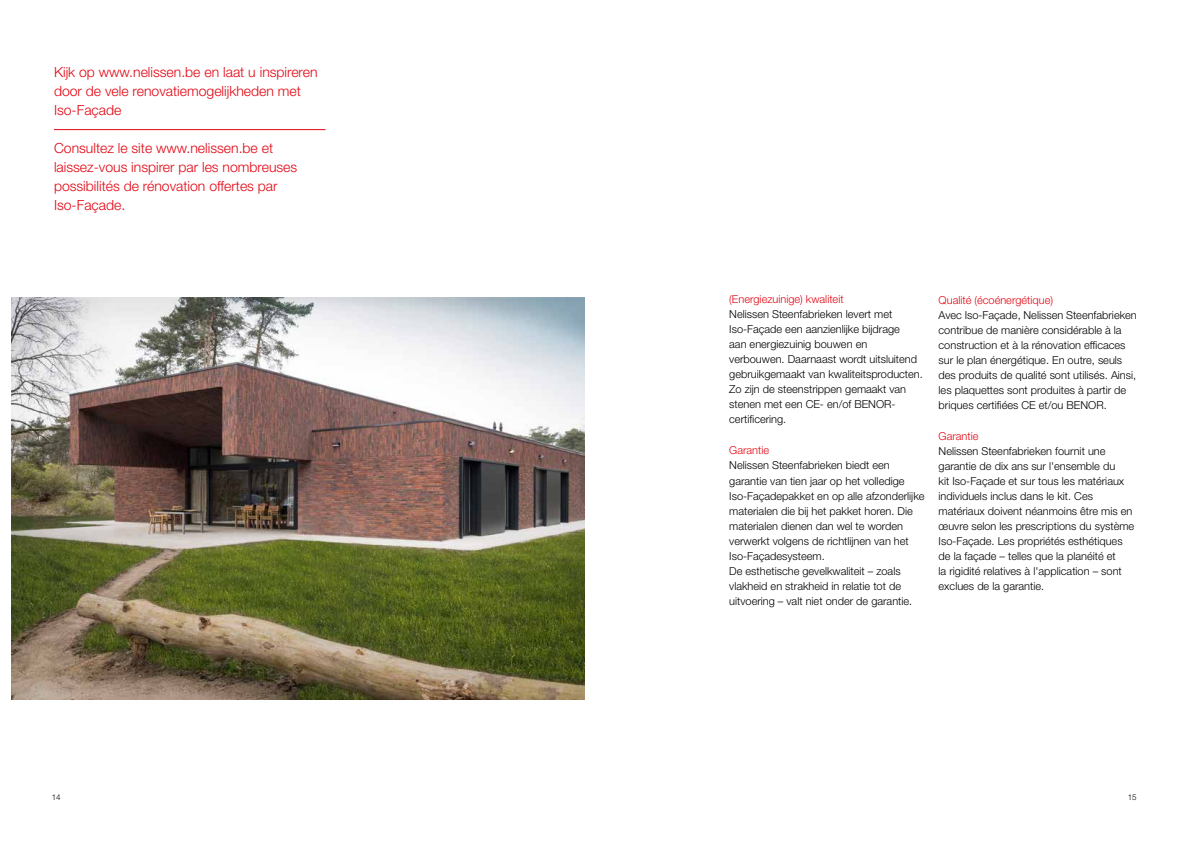
<style>
.page{position:relative;width:1191px;height:842px;background:#fff}
.page>*{position:absolute;margin:0;border:0;box-sizing:border-box;transform-origin:0 0}
.t1{font:300 14px/19px "Helvetica Neue LT Pro";color:#e30613}
.t2{font:300 11px/15px "Helvetica Neue LT Pro";color:#000}
.t3{font:300 11px "Helvetica Neue LT Pro";color:#e30613}
.t4{font:300 8px "Helvetica Neue LT Pro";color:#000}
</style>
<div class="page">
<hr style="left:54px;top:129px;width:271px;height:1px;background:#e30613">
<img style="left:11px;top:297px;width:573px;height:402px">
<p class="t1" style="left:54px;top:62px;width:265px">Kijk op www.nelissen.be en laat u inspireren door de vele renovatiemogelijkheden met<br>Iso-Façade</p>
<p class="t1" style="left:54px;top:138px;width:245px">Consultez le site www.nelissen.be et laissez-vous inspirer par les nombreuses possibilités de rénovation offertes par Iso-Façade.</p>
<p class="t3" style="left:729px;top:293px;width:116px">(Energiezuinige) kwaliteit</p>
<p class="t2" style="left:729px;top:307px;width:195px">Nelissen Steenfabrieken levert met Iso-Façade een aanzienlijke bijdrage<br>aan energiezuinig bouwen en verbouwen. Daarnaast wordt uitsluitend gebruikgemaakt van kwaliteitsproducten.<br>Zo zijn de steenstrippen gemaakt van stenen met een CE- en/of BENOR&shy;certificering.</p>
<p class="t3" style="left:729px;top:444px;width:41px">Garantie</p>
<p class="t2" style="left:729px;top:458px;width:197px">Nelissen Steenfabrieken biedt een garantie van tien jaar op het volledige Iso-Façadepakket en op alle afzonderlijke materialen die bij het pakket horen. Die materialen dienen dan wel te worden verwerkt volgens de richtlijnen van het Iso-Façadesysteem.<br>De esthetische gevelkwaliteit – zoals vlakheid en strakheid in relatie tot de uitvoering – valt niet onder de garantie.</p>
<p class="t3" style="left:938px;top:293px;width:116px">Qualité (écoénergétique)</p>
<p class="t2" style="left:938px;top:307px;width:200px">Avec Iso-Façade, Nelissen Steenfabrieken contribue de manière considérable à la construction et à la rénovation efficaces sur le plan énergétique. En outre, seuls des produits de qualité sont utilisés. Ainsi, les plaquettes sont produites à partir de briques certifiées CE et/ou BENOR.</p>
<p class="t3" style="left:938px;top:429px;width:41px">Garantie</p>
<p class="t2" style="left:938px;top:443px;width:197px">Nelissen Steenfabrieken fournit une garantie de dix ans sur l'ensemble du<br>kit Iso-Façade et sur tous les matériaux individuels inclus dans le kit. Ces matériaux doivent néanmoins être mis en œuvre selon les prescriptions du système Iso-Façade. Les propriétés esthétiques de la façade – telles que la planéité et<br>la rigidité relatives à l'application – sont exclues de la garantie.</p>
<p class="t4" style="left:52px;top:792px;width:10px">14</p>
<p class="t4" style="left:1127px;top:792px;width:10px">15</p>
</div>
